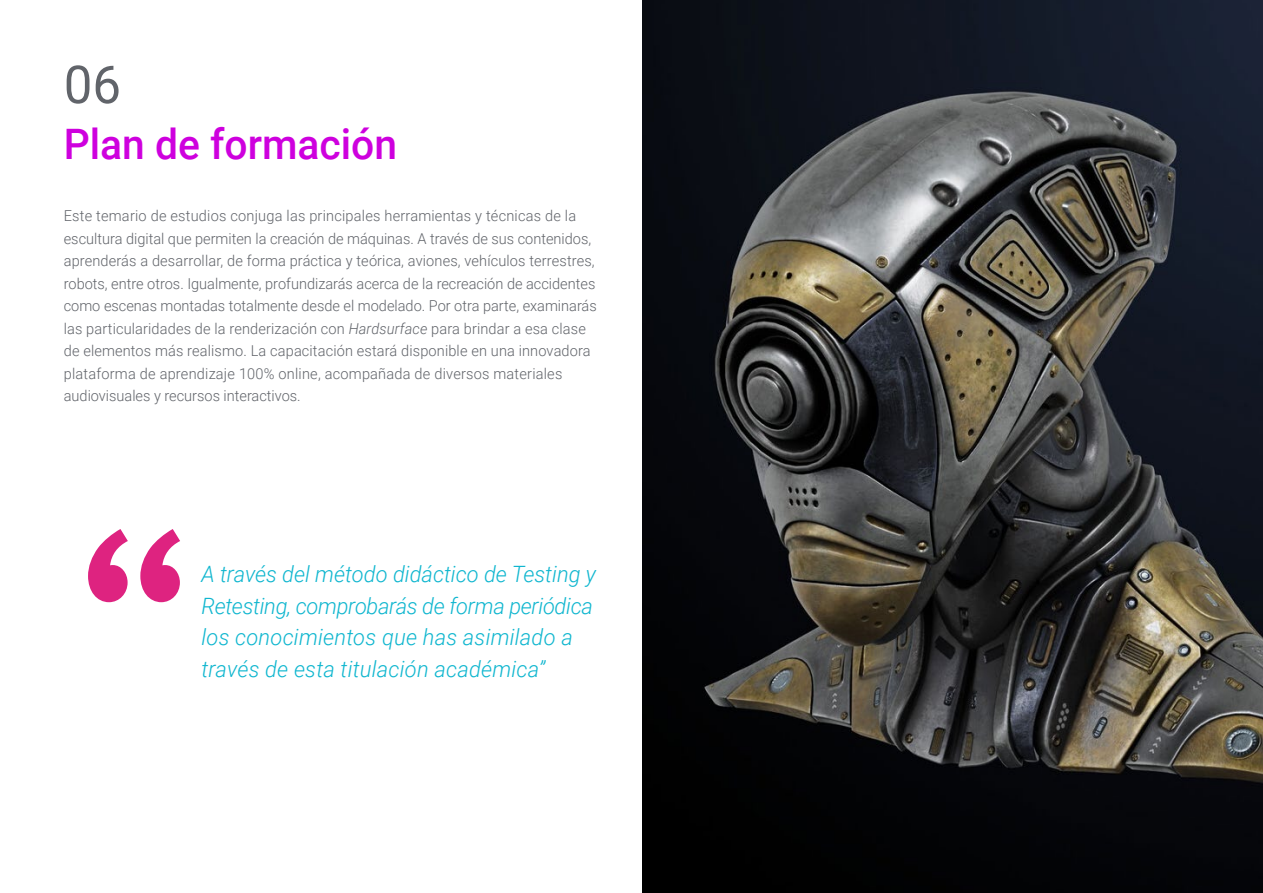
<style>
.page{position:relative;width:1263px;height:893px;background:#fff}
.page>*{position:absolute;margin:0;border:0;box-sizing:border-box;transform-origin:0 0}
.t1{font:52.5px "Roboto";color:#61646a}
.t2{font:500 42px "Roboto";color:#ce00de}
.t3{font:italic 300 22.5px/31.5px "Roboto";color:#0fb6cf}
.t4{font:300 15px/22.5px "Roboto";letter-spacing:.01em;color:#61646a}
.s1{font-style:italic}
</style>
<div class="page">
<svg style="left:88px;top:529px;width:92px;height:73px"></svg>
<img style="left:642px;top:0;width:621px;height:893px">
<h1 class="t1" style="left:64px;top:48px;width:59px">06</h1>
<h2 class="t2" style="left:64px;top:115px;width:335px">Plan de formación</h2>
<p class="t4" style="left:64px;top:204px;width:534px">Este temario de estudios conjuga las principales herramientas y técnicas de la escultura digital que permiten la creación de máquinas. A través de sus contenidos, aprenderás a desarrollar, de forma práctica y teórica, aviones, vehículos terrestres, robots, entre otros. Igualmente, profundizarás acerca de la recreación de accidentes como escenas montadas totalmente desde el modelado. Por otra parte, examinarás las particularidades de la renderización con <span class="s1">Hardsurface</span> para brindar a esa clase de elementos más realismo. La capacitación estará disponible en una innovadora plataforma de aprendizaje 100% online, acompañada de diversos materiales audiovisuales y recursos interactivos.</p>
<h3 class="t3" style="left:201px;top:558px;width:396px">A través del método didáctico de Testing y Retesting, comprobarás de forma periódica los conocimientos que has asimilado a través de esta titulación académica”</h3>
</div>
